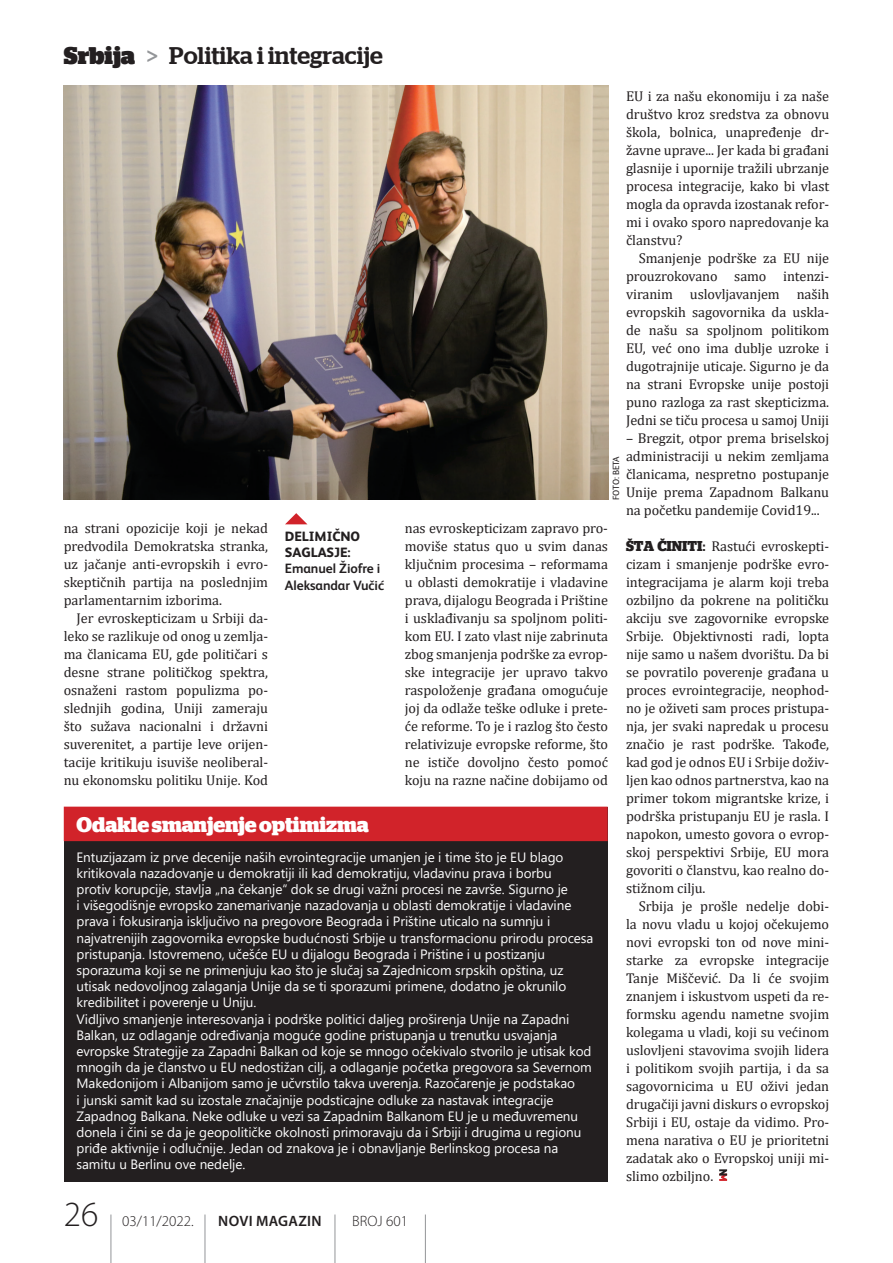
<style>
.page{position:relative;width:893px;height:1263px;background:#fff}
.page>*{position:absolute;margin:0;border:0;box-sizing:border-box;transform-origin:0 0}
.t1{font:300 35.4px "Myriad Pro";color:#231f20}
.t2{font:500 24px "Stag";color:#231f20}
.Antrfile_naslov{font:700 21px "Stag";letter-spacing:-.005em;color:#fff}
.t3{font:300 15px "Myriad Pro";color:#231f20}
.t4{font:600 15px "Myriad Pro";letter-spacing:.02em;color:#231f20}
.body{font:14.25px/18px "Cambria";letter-spacing:-.005em;color:#231f20;text-align:justify}
.Medjunaslov{font:14.25px/18px "Cambria";letter-spacing:-.005em;color:#231f20;text-align:justify}
.Antrfile_osnovni{font:13.5px/16.2px "Segoe UI";letter-spacing:-.005em;color:#fff}
.POTPIS_SLIKA{font:700 13.5px/16.2px "FS Albert";letter-spacing:-.005em;color:#231f20}
.body-2{font:9px "FS Albert";letter-spacing:-.03em;color:#231f20}
.s1{font-weight:900}
.s2{font-weight:400;color:#939598}
.s3{font-family:"Stag";font-weight:700}
.s4{font-weight:700}
.s5{font-weight:800}
</style>
<div class="page">
<svg style="left:719px;top:1169px;width:8px;height:12px"></svg>
<div style="left:64px;top:807px;width:544px;height:375px;background:#231f20"></div>
<div style="left:64px;top:807px;width:544px;height:34px;background:#d1232a"></div>
<img style="left:64px;top:85px;width:544px;height:415px">
<svg style="left:285px;top:513px;width:22px;height:11px"></svg>
<hr style="left:111px;top:1214px;width:1px;height:49px;background:#939598">
<hr style="left:205px;top:1214px;width:1px;height:49px;background:#939598">
<hr style="left:335px;top:1214px;width:1px;height:49px;background:#939598">
<hr style="left:425px;top:1214px;width:1px;height:49px;background:#939598">
<h2 class="t2" style="left:64px;top:41px;width:321px"><span class="s1">Srbija</span> <span class="s2">&gt;</span> Politika i integracije</h2>
<p class="body" style="left:626px;top:87px;width:205px">EU i za našu ekonomiju i za naše društvo kroz sredstva za obnovu škola, bolnica, unapređenje dr&shy;žavne uprave... Jer kada bi građani glasnije i upornije tražili ubrzanje procesa integracije, kako bi vlast mogla da opravda izostanak refor&shy;mi i ovako sporo napredovanje ka članstvu?</p>
<p class="body" style="left:626px;top:249px;width:205px;text-indent:13px">Smanjenje podrške za EU nije prouzrokovano samo intenzi&shy;viranim uslovljavanjem naših evropskih sagovornika da uskla&shy;de našu sa spoljnom politikom EU, već ono ima dublje uzroke i dugotrajnije uticaje. Sigurno je da na strani Evropske unije postoji puno razloga za rast skepticizma.<br>Jedni se tiču procesa u samoj Uniji</p>
<p class="body" style="left:626px;top:429px;width:205px">– Bregzit, otpor prema briselskoj administraciji u nekim zemljama članicama, nespretno postupanje Unije prema Zapadnom Balkanu na početku pandemije Covid19...</p>
<p class="Medjunaslov" style="left:626px;top:537px;width:205px"><span class="s3">ŠTA ČINITI</span><span class="s4">:</span> Rastući evroskepti&shy;cizam i smanjenje podrške evro&shy;integracijama je alarm koji treba ozbiljno da pokrene na političku akciju sve zagovornike evropske Srbije. Objektivnosti radi, lopta nije samo u našem dvorištu. Da bi se povratilo poverenje građana u proces evrointegracije, neophod&shy;no je oživeti sam proces pristupa&shy;nja, jer svaki napredak u procesu značio je rast podrške. Takođe, kad god je odnos EU i Srbije doživ&shy;ljen kao odnos partnerstva, kao na primer tokom migrantske krize, i podrška pristupanju EU je rasla. I napokon, umesto govora o evrop&shy;skoj perspektivi Srbije, EU mora govoriti o članstvu, kao realno do&shy;stižnom cilju.</p>
<p class="body" style="left:626px;top:897px;width:205px;text-indent:13px">Srbija je prošle nedelje dobi&shy;la novu vladu u kojoj očekujemo novi evropski ton od nove mini&shy;starke za evropske integracije Tanje Miščević. Da li će svojim znanjem i iskustvom uspeti da re&shy;formsku agendu nametne svojim kolegama u vladi, koji su većinom uslovljeni stavovima svojih lidera i politikom svojih partija, i da sa sagovornicima u EU oživi jedan drugačiji javni diskurs o evropskoj Srbiji i EU, ostaje da vidimo. Pro&shy;mena narativa o EU je prioritetni zadatak ako o Evropskoj uniji mi&shy;slimo ozbiljno.</p>
<p class="body-2" style="left:611px;top:500px;width:45px;rotate:-90deg">FOTO: BETA</p>
<p class="body" style="left:64px;top:519px;width:206px">na strani opozicije koji je nekad predvodila Demokratska stranka, uz jačanje anti-evropskih i evro&shy;skeptičnih partija na poslednjim parlamentarnim izborima.</p>
<p class="body" style="left:64px;top:609px;width:206px;text-indent:13px">Jer evroskepticizam u Srbiji da&shy;leko se razlikuje od onog u zemlja&shy;ma članicama EU, gde političari s desne strane političkog spektra, osnaženi rastom populizma po&shy;slednjih godina, Uniji zameraju što sužava nacionalni i državni suverenitet, a partije leve orijen&shy;tacije kritikuju isuviše neoliberal&shy;nu ekonomsku politiku Unije. Kod</p>
<p class="Antrfile_naslov" style="left:77px;top:813px;width:294px">Odakle smanjenje optimizma</p>
<p class="Antrfile_osnovni" style="left:77px;top:847px;width:518px">Entuzijazam iz prve decenije naših evrointegracije umanjen je i time što je EU blago kritikovala nazadovanje u demokratiji ili kad demokratiju, vladavinu prava i borbu<br>protiv korupcije, stavlja „na čekanje“ dok se drugi važni procesi ne završe. Sigurno je<br>i višegodišnje evropsko zanemarivanje nazadovanja u oblasti demokratije i vladavine prava i fokusiranja isključivo na pregovore Beograda i Prištine uticalo na sumnju i najvatrenijih zagovornika evropske budućnosti Srbije u transformacionu prirodu procesa pristupanja. Istovremeno, učešće EU u dijalogu Beograda i Prištine i u postizanju sporazuma koji se ne primenjuju kao što je slučaj sa Zajednicom srpskih opština, uz utisak nedovoljnog zalaganja Unije da se ti sporazumi primene, dodatno je okrunilo kredibilitet i poverenje u Uniju.</p>
<p class="Antrfile_osnovni" style="left:77px;top:1009px;width:517px">Vidljivo smanjenje interesovanja i podrške politici daljeg proširenja Unije na Zapadni Balkan, uz odlaganje određivanja moguće godine pristupanja u trenutku usvajanja evropske Strategije za Zapadni Balkan od koje se mnogo očekivalo stvorilo je utisak kod mnogih da je članstvo u EU nedostižan cilj, a odlaganje početka pregovora sa Severnom Makedonijom i Albanijom samo je učvrstilo takva uverenja. Razočarenje je podstakao<br>i junski samit kad su izostale značajnije podsticajne odluke za nastavak integracije Zapadnog Balkana. Neke odluke u vezi sa Zapadnim Balkanom EU je u međuvremenu donela i čini se da je geopolitičke okolnosti primoravaju da i Srbiji i drugima u regionu priđe aktivnije i odlučnije. Jedan od znakova je i obnavljanje Berlinskog procesa na samitu u Berlinu ove nedelje.</p>
<p class="body" style="left:405px;top:519px;width:205px">nas evroskepticizam zapravo pro&shy;moviše status quo u svim danas ključnim procesima – reformama u oblasti demokratije i vladavine prava, dijalogu Beograda i Prištine i usklađivanju sa spoljnom politi&shy;kom EU. I zato vlast nije zabrinuta zbog smanjenja podrške za evrop&shy;ske integracije jer upravo takvo raspoloženje građana omogućuje joj da odlaže teške odluke i prete&shy;će reforme. To je i razlog što često relativizuje evropske reforme, što ne ističe dovoljno često pomoć koju na razne načine dobijamo od</p>
<p class="POTPIS_SLIKA" style="left:285px;top:528px;width:101px"><span class="s5">DELIMIČNO<br>SAGLASJE:<br></span>Emanuel Žiofre i<br>Aleksandar Vučić</p>
<h1 class="t1" style="left:64px;top:1193px;width:36px">26</h1>
<p class="t3" style="left:122px;top:1212px;width:73px">03/11/2022.</p>
<p class="t4" style="left:218px;top:1211px;width:105px">NOVI MAGAZIN</p>
<p class="t3" style="left:352px;top:1212px;width:57px">BROJ 601</p>
</div>
